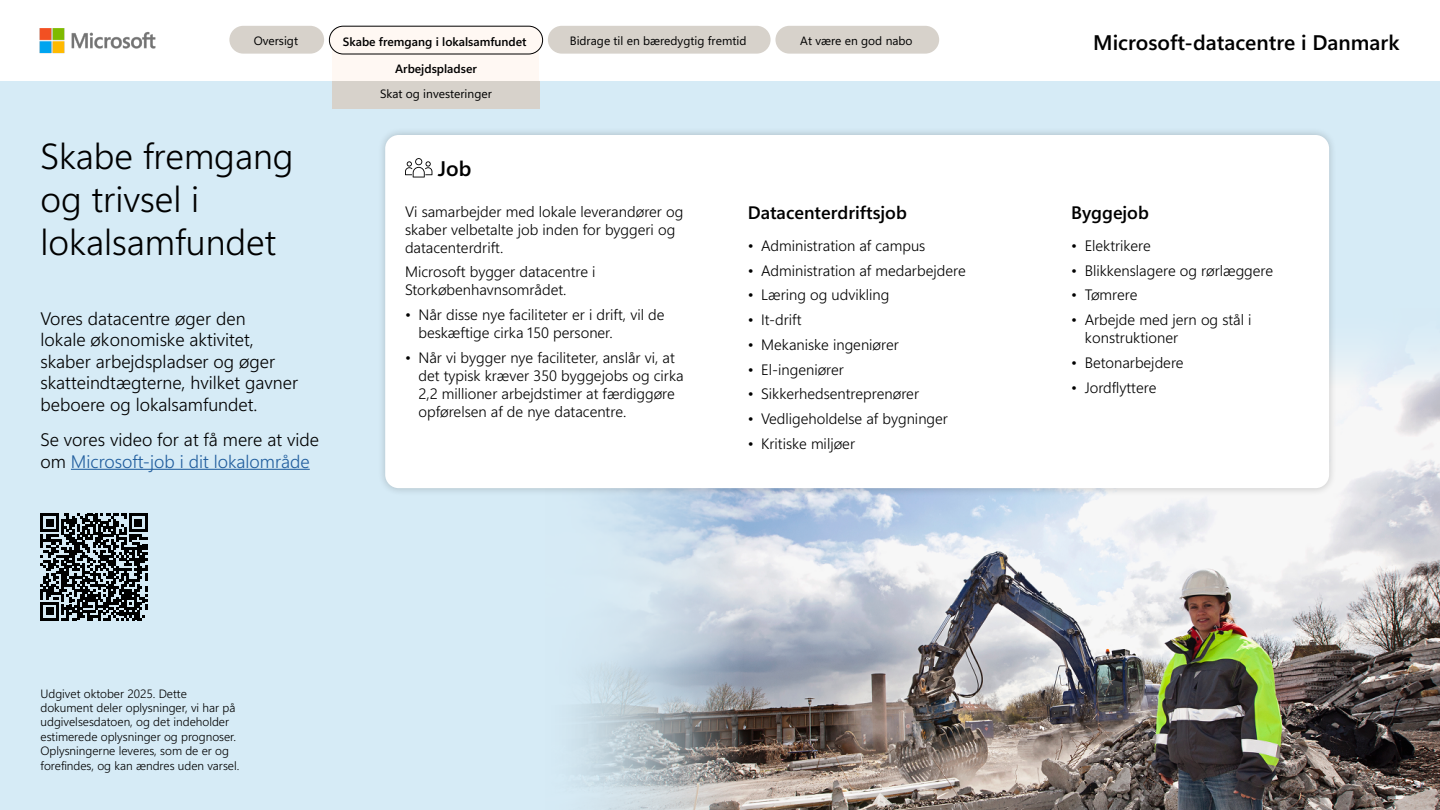
<style>
.page{position:relative;width:1440px;height:810px;background:#fff}
.page>*{position:absolute;margin:0;border:0;box-sizing:border-box;transform-origin:0 0}
.large_heading{font:36px/43.2px "Segoe Sans a 8000 15 e 0000";color:#000}
.large_subhead{font:21px "Segoe Sans a 8000";color:#000}
.larger_body_copy{font:18px/21.6px "Segoe Sans a 8000 15 e 0000";color:#000}
.small_subhead{font:18px "Segoe Sans a 8000";color:#000}
.bullets{font:15px/18px "Segoe Sans a 8000 15 e 0000";color:#000}
.Published_fine_print{font:12px/14.4px "Segoe Sans a 8000 15 e 0000";color:#000}
.Nav_inactive{font:12px "Segoe Sans a 8000";color:#000}
.Nav_active{font:12px "Segoe Sans a 8000";color:#000}
.s1{color:#215e9e}
</style>
<div class="page">
<div style="left:0;top:81px;width:1440px;height:729px;background:#d6ebf6"></div>
<img style="left:39px;top:28px;width:117px;height:26px">
<div style="left:333px;top:44px;width:206px;height:37px;background:#fff8f3"></div>
<img style="left:576px;top:352px;width:864px;height:458px">
<div style="left:377px;top:127px;width:960px;height:369px;background:#000;opacity:.2"></div>
<div style="left:385px;top:135px;width:944px;height:353px;background:#fff;border-radius:14px"></div>
<hr style="left:71px;top:469px;width:239px;height:1px;background:#215e9e">
<svg style="left:41px;top:514px;width:106px;height:106px"></svg>
<svg style="left:405px;top:158px;width:27px;height:20px"></svg>
<div style="left:332px;top:81px;width:207px;height:28px;background:#d7d2cb"></div>
<div style="left:229px;top:26px;width:95px;height:28px;background:#d7d2cb;border-radius:14px"></div>
<div style="left:329px;top:26px;width:214px;height:28px;background:#fff8f3;border-radius:14px"></div>
<div style="left:329px;top:26px;width:214px;height:28px;border:1px solid #000;border-radius:14px"></div>
<div style="left:548px;top:26px;width:223px;height:28px;background:#d7d2cb;border-radius:14px"></div>
<div style="left:775px;top:26px;width:164px;height:28px;background:#d7d2cb;border-radius:14px"></div>
<p class="Nav_inactive" style="left:254px;top:33px;width:46px">Oversigt</p>
<p class="Nav_active" style="left:343px;top:33px;width:185px">Skabe fremgang i lokalsamfundet</p>
<p class="Nav_active" style="left:395px;top:60px;width:83px">Arbejdspladser</p>
<p class="Nav_inactive" style="left:380px;top:86px;width:113px">Skat og investeringer</p>
<p class="Nav_inactive" style="left:570px;top:33px;width:178px">Bidrage til en bæredygtig fremtid</p>
<p class="Nav_inactive" style="left:800px;top:33px;width:114px">At være en god nabo</p>
<p class="large_heading" style="left:40px;top:133px;width:255px">Skabe fremgang og trivsel i lokalsamfundet</p>
<p class="larger_body_copy" style="left:40px;top:307px;width:259px">Vores datacentre øger den<br>lokale økonomiske aktivitet, skaber arbejdspladser og øger skatteindtægterne, hvilket gavner beboere og lokalsamfundet.</p>
<p class="larger_body_copy" style="left:40px;top:429px;width:280px">Se vores video for at få mere at vide om <span class="s1">Microsoft-job i dit lokalområde</span></p>
<p class="Published_fine_print" style="left:40px;top:686px;width:200px">Udgivet oktober 2025. Dette dokument deler oplysninger, vi har på udgivelsesdatoen, og det indeholder estimerede oplysninger og prognoser.<br>Oplysningerne leveres, som de er og forefindes, og kan ændres uden varsel.</p>
<p class="large_subhead" style="left:438px;top:153px;width:35px">Job</p>
<p class="bullets" style="left:405px;top:202px;width:280px">Vi samarbejder med lokale leverandører og skaber velbetalte job inden for byggeri og datacenterdrift.</p>
<p class="bullets" style="left:405px;top:263px;width:192px">Microsoft bygger datacentre i<br>Storkøbenhavnsområdet.</p>
<p class="bullets" style="left:418px;top:305px;width:248px;text-indent:-14px">• Når disse nye faciliteter er i drift, vil de beskæftige cirka 150 personer.</p>
<p class="bullets" style="left:418px;top:348px;width:267px;text-indent:-14px">• Når vi bygger nye faciliteter, anslår vi, at det typisk kræver 350 byggejobs og cirka 2,2 millioner arbejdstimer at færdiggøre opførelsen af de nye datacentre.</p>
<p class="small_subhead" style="left:748px;top:200px;width:161px">Datacenterdriftsjob</p>
<p class="bullets" style="left:748px;top:236px;width:179px">• Administration af campus</p>
<p class="bullets" style="left:748px;top:261px;width:219px">• Administration af medarbejdere</p>
<p class="bullets" style="left:748px;top:286px;width:143px">• Læring og udvikling</p>
<p class="bullets" style="left:748px;top:310px;width:55px">• It-drift</p>
<p class="bullets" style="left:748px;top:335px;width:153px">• Mekaniske ingeniører</p>
<p class="bullets" style="left:748px;top:360px;width:98px">• El-ingeniører</p>
<p class="bullets" style="left:748px;top:385px;width:173px">• Sikkerhedsentreprenører</p>
<p class="bullets" style="left:748px;top:409px;width:202px">• Vedligeholdelse af bygninger</p>
<p class="bullets" style="left:748px;top:434px;width:109px">• Kritiske miljøer</p>
<h2 class="large_subhead" style="left:1093px;top:28px;width:308px">Microsoft-datacentre i Danmark</h2>
<p class="small_subhead" style="left:1071px;top:200px;width:79px">Byggejob</p>
<p class="bullets" style="left:1071px;top:236px;width:81px">• Elektrikere</p>
<p class="bullets" style="left:1071px;top:261px;width:204px">• Blikkenslagere og rørlæggere</p>
<p class="bullets" style="left:1071px;top:286px;width:68px">• Tømrere</p>
<p class="bullets" style="left:1085px;top:310px;width:168px;text-indent:-14px">• Arbejde med jern og stål i konstruktioner</p>
<p class="bullets" style="left:1071px;top:353px;width:114px">• Betonarbejdere</p>
<p class="bullets" style="left:1071px;top:378px;width:87px">• Jordflyttere</p>
</div>
